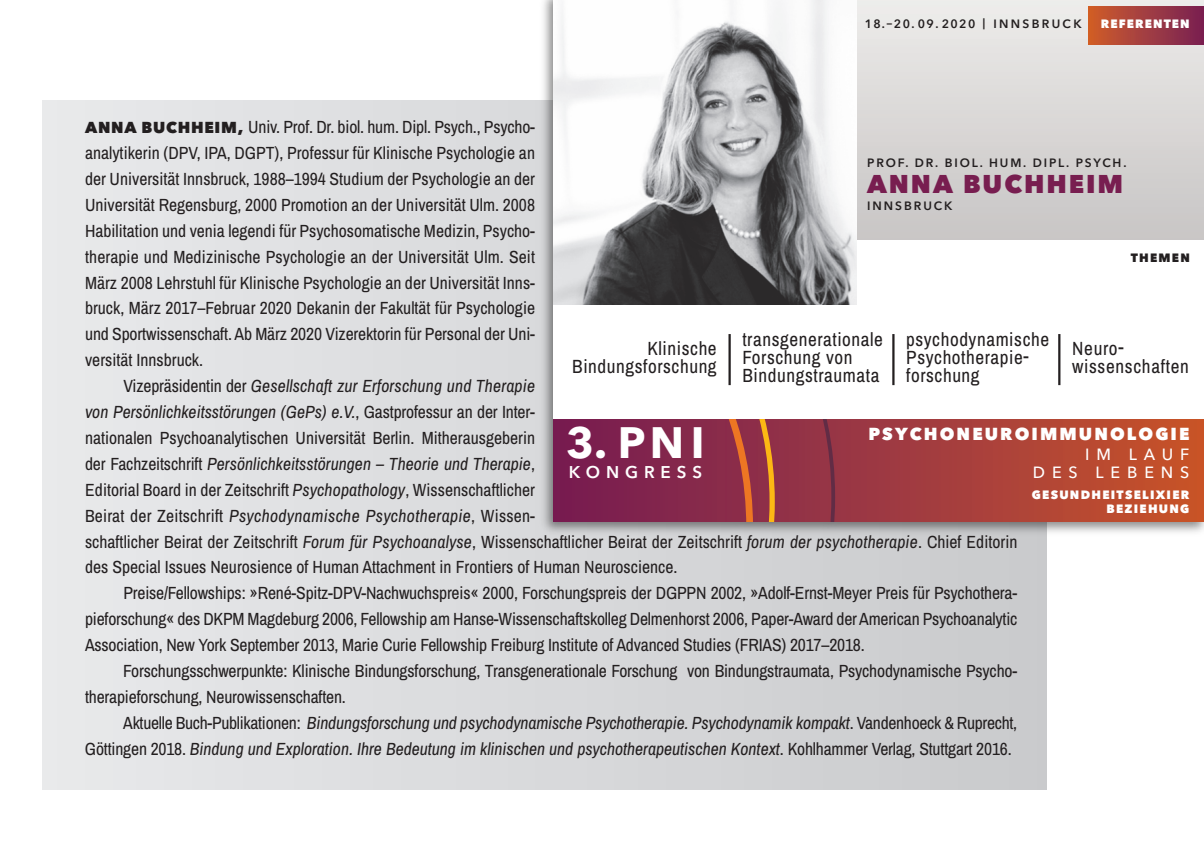
<style>
.page{position:relative;width:1204px;height:866px;background:#fff}
.page>*{position:absolute;margin:0;border:0;box-sizing:border-box;transform-origin:0 0}
.t1{font:700 43.5px "Avenir Next";color:#fff}
.t2{font:800 25.5px "Avenir Next";letter-spacing:.075em;color:#781e50}
.t3{font:19.2px/18px "Archivo Narrow";letter-spacing:.03em;color:#231f20}
.t4{font:17.7px/26px "Archivo Narrow";color:#231f20;text-align:justify}
.t5{font:italic 17.7px/26px "Archivo Narrow";color:#231f20}
.t6{font:800 17.25px "Avenir Next";letter-spacing:.12em;color:#fff}
.t7{font:600 16.8px "Avenir Next";letter-spacing:.35em;color:#fff}
.t8{font:500 16.2px/18px "Avenir Next";letter-spacing:.425em;color:#fff;text-align:right}
.t9{font:600 12px "Avenir Next";letter-spacing:.155em;color:#231f20}
.t10{font:800 12px/13.5px "Avenir Next";letter-spacing:.105em;color:#fff;text-align:right}
.t11{font:600 12px "Avenir Next";letter-spacing:.195em;color:#231f20}
.t12{font:800 12px "Avenir Next";letter-spacing:.105em;color:#231f20}
.s1{font-family:"Fago Co Medium Caps";font-weight:400}
.s2{font-family:"Avenir Next";font-weight:800;font-size:15.75px}
.s3{font-style:italic}
.s4{font-style:normal}
</style>
<div class="page">
<div style="left:43px;top:100px;width:1003px;height:689px;background:linear-gradient(to right,#e8e9eb,#c9cacc)"></div>
<img style="left:536px;top:0;width:667px;height:539px">
<svg style="left:856px;top:0;width:347px;height:240px;background:#d9d7d6"></svg>
<svg style="left:835px;top:419px;width:368px;height:102px;background:#af4337"></svg>
<div style="left:1088px;top:6px;width:115px;height:39px;background:linear-gradient(to right,#cf5d2a,#782054)"></div>
<svg style="left:553px;top:419px;width:282px;height:102px;background:#8a2c48"></svg>
<div style="left:553px;top:240px;width:650px;height:179px;background:#fff"></div>
<img style="left:553px;top:0;width:303px;height:304px">
<hr style="left:728px;top:334px;width:2px;height:51px;background:#231f20">
<hr style="left:892px;top:334px;width:2px;height:51px;background:#231f20">
<hr style="left:1058px;top:334px;width:2px;height:51px;background:#231f20">
<p class="t11" style="left:864px;top:13px;width:218px">18.<span class="s1">–</span>20. 09. 2020 <span class="s1">|</span> INNSBRUCK</p>
<p class="t10" style="left:1100px;top:17px;width:90px">REFERENTEN</p>
<p class="t4" style="left:85px;top:113px;width:451px"><span class="s2">ANNA BUCHHEIM,</span> Univ. Prof. Dr. biol. hum. Dipl. Psych., Psycho&shy;analytikerin (DPV, IPA, DGPT), Professur für Klinische Psychologie an der Universität Innsbruck, 1988–1994 Studium der Psychologie an der Universität Regensburg, 2000 Promotion an der Universität Ulm. 2008<br>Habilitation und venia legendi für Psychosomatische Medizin, Psycho&shy;therapie und Medizinische Psychologie an der Universität Ulm. Seit März 2008 Lehrstuhl für Klinische Psychologie an der Universität Inns&shy;bruck, März 2017–Februar 2020 Dekanin der Fakultät für Psychologie und Sportwissenschaft. Ab März 2020 Vizerektorin für Personal der Uni&shy;versität Innsbruck.</p>
<p class="t4" style="left:85px;top:372px;width:933px;text-align:left;text-indent:38px">Vizepräsidentin der <span class="s3">Gesellschaft zur Erforschung und Therapie<br>von Persönlichkeitsstörungen (GePs) e.V.</span>, Gastprofessur an der Inter-<br>nationalen Psychoanalytischen Universität Berlin. Mitherausgeberin<br>der Fachzeitschrift <span class="s3">Persönlichkeitsstörungen – Theorie und Therapie</span>,<br>Editorial Board in der Zeitschrift <span class="s3">Psychopathology</span>, Wissenschaftlicher<br>Beirat der Zeitschrift <span class="s3">Psychodynamische Psychotherapie</span>, Wissen-<br>schaftlicher Beirat der Zeitschrift <span class="s3">Forum für Psychoanalyse</span>, Wissenschaftlicher Beirat der Zeitschrift <span class="s3">forum der psychotherapie</span>. Chief Editorin des Special Issues Neurosience of Human Attachment in Frontiers of Human Neuroscience.</p>
<p class="t4" style="left:85px;top:579px;width:933px;text-indent:38px">Preise/Fellowships: »René-Spitz-DPV-Nachwuchspreis« 2000, Forschungspreis der DGPPN 2002, »Adolf-Ernst-Meyer Preis für Psychothera&shy;pieforschung« des DKPM Magdeburg 2006, Fellowship am Hanse-Wissenschaftskolleg Delmenhorst 2006, Paper-Award derAmerican Psychoanalytic Association, New York September 2013, Marie Curie Fellowship Freiburg Institute of Advanced Studies (FRIAS) 2017–2018.</p>
<p class="t4" style="left:85px;top:657px;width:933px;text-indent:38px">Forschungsschwerpunkte: Klinische Bindungsforschung, Transgenerationale Forschung von Bindungstraumata, Psychodynamische Psycho&shy;therapieforschung, Neurowissenschaften.</p>
<p class="t5" style="left:85px;top:709px;width:933px;text-indent:38px"><span class="s4">Aktuelle Buch-Publikationen:</span> Bindungsforschung und psychodynamische Psychotherapie. Psychodynamik kompakt<span class="s4">. Vandenhoeck &amp; Ruprecht,<br>Göttingen 2018.</span> Bindung und Exploration. Ihre Bedeutung im klinischen und psychotherapeutischen Kontext<span class="s4">. Kohlhammer Verlag, Stuttgart 2016.</span></p>
<p class="t9" style="left:867px;top:153px;width:261px">PROF. DR. BIOL. HUM. DIPL. PSYCH.</p>
<h2 class="t2" style="left:867px;top:168px;width:257px">ANNA BUCHHEIM</h2>
<p class="t9" style="left:867px;top:195px;width:87px">INNSBRUCK</p>
<p class="t12" style="left:1130px;top:251px;width:61px">THEMEN</p>
<p class="t3" style="left:906px;top:330px;width:144px">psychodynamische<br>Psychotherapie&shy;forschung</p>
<p class="t3" style="left:572px;top:338px;width:146px;text-align:right">Klinische<br>Bindungsforschung</p>
<p class="t3" style="left:742px;top:330px;width:142px">transgenerationale<br>Forschung von<br>Bindungstraumata</p>
<p class="t3" style="left:1071px;top:338px;width:118px">Neuro&shy;wissenschaften</p>
<h1 class="t1" style="left:566px;top:405px;width:140px">3. PNI</h1>
<p class="t7" style="left:569px;top:457px;width:135px">KONGRESS</p>
<p class="t6" style="left:868px;top:423px;width:322px">PSYCHONEUROIMMUNOLOGIE</p>
<p class="t8" style="left:1032px;top:444px;width:158px">IM LAUF<br>DES LEBENS</p>
<p class="t10" style="left:1031px;top:488px;width:159px">GESUNDHEITSELIXIER<br>BEZIEHUNG</p>
</div>
